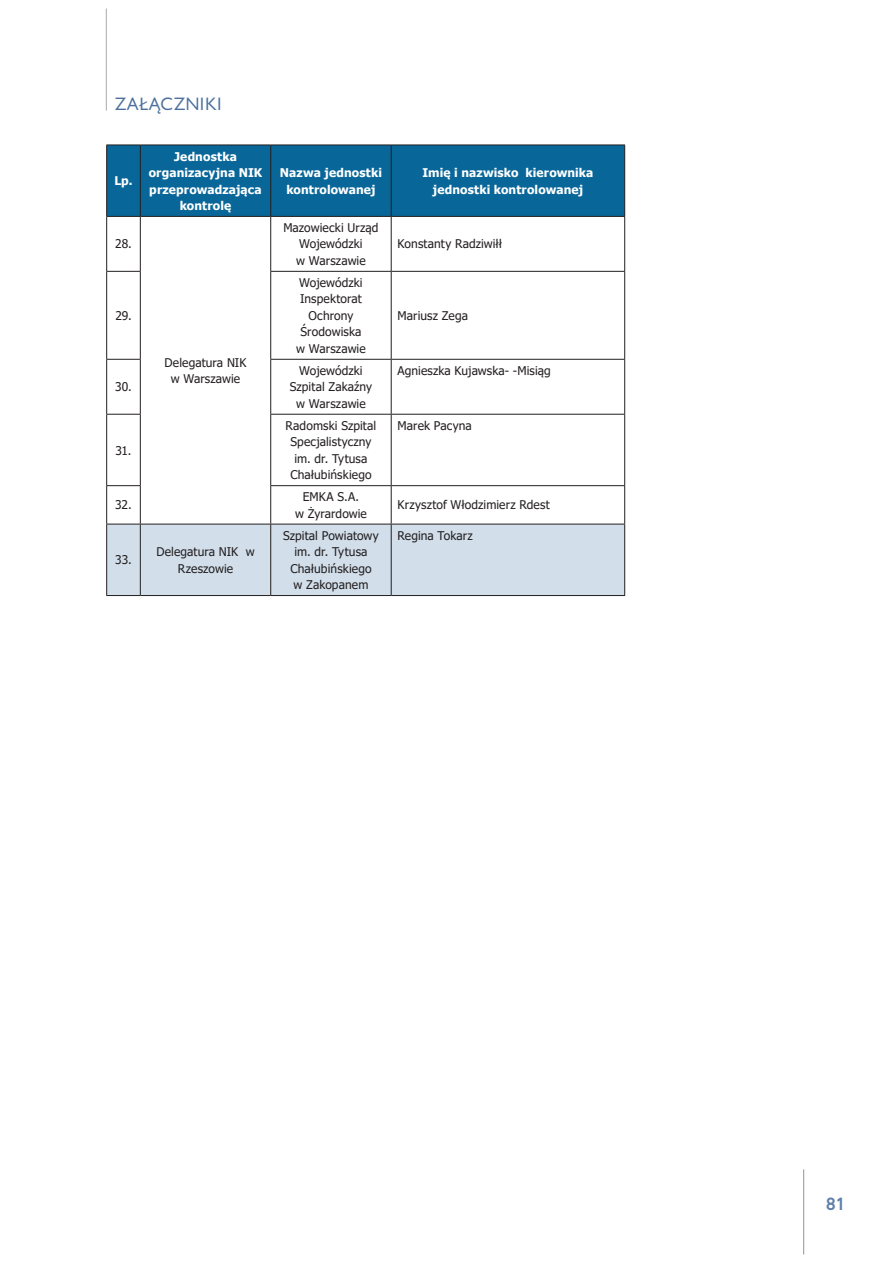
<style>
.page{position:relative;width:893px;height:1263px;background:#fff}
.page>*{position:absolute;margin:0;border:0;box-sizing:border-box;transform-origin:0 0}
.t1{font:16.5px "Gilead TTEFN";letter-spacing:.05em;color:#4b709d}
.t2{font:700 16.5px "Gilead TTEFN";color:#5f80a8}
.t3{font:12px/16.5px "Tahoma";letter-spacing:.005em;color:#231f20;text-align:center}
.t4{font:700 12px/16.5px "Tahoma";letter-spacing:.01em;color:#fff;text-align:center}
</style>
<div class="page">
<hr style="left:106px;top:9px;width:1px;height:102px;background:#a8a9ad">
<hr style="left:803px;top:1169px;width:1px;height:85px;background:#939598">
<div style="left:107px;top:146px;width:517px;height:70px;background:#086699"></div>
<div style="left:107px;top:525px;width:517px;height:70px;background:#d2dfeb"></div>
<hr style="left:106px;top:217px;width:1px;height:54px;background:#231f20">
<hr style="left:140px;top:217px;width:1px;height:54px;background:#231f20">
<hr style="left:270px;top:217px;width:1px;height:54px;background:#231f20">
<hr style="left:391px;top:217px;width:1px;height:54px;background:#231f20">
<hr style="left:624px;top:217px;width:1px;height:54px;background:#231f20">
<hr style="left:106px;top:271px;width:35px;height:1px;background:#231f20">
<hr style="left:106px;top:272px;width:1px;height:87px;background:#231f20">
<hr style="left:140px;top:272px;width:1px;height:87px;background:#231f20">
<hr style="left:270px;top:271px;width:121px;height:1px;background:#231f20">
<hr style="left:270px;top:272px;width:1px;height:87px;background:#231f20">
<hr style="left:391px;top:271px;width:234px;height:1px;background:#231f20">
<hr style="left:391px;top:272px;width:1px;height:87px;background:#231f20">
<hr style="left:624px;top:272px;width:1px;height:87px;background:#231f20">
<hr style="left:106px;top:359px;width:35px;height:1px;background:#231f20">
<hr style="left:106px;top:360px;width:1px;height:54px;background:#231f20">
<hr style="left:140px;top:360px;width:1px;height:54px;background:#231f20">
<hr style="left:270px;top:359px;width:121px;height:1px;background:#231f20">
<hr style="left:270px;top:360px;width:1px;height:54px;background:#231f20">
<hr style="left:391px;top:359px;width:234px;height:1px;background:#231f20">
<hr style="left:391px;top:360px;width:1px;height:54px;background:#231f20">
<hr style="left:624px;top:360px;width:1px;height:54px;background:#231f20">
<hr style="left:106px;top:414px;width:35px;height:1px;background:#231f20">
<hr style="left:106px;top:415px;width:1px;height:70px;background:#231f20">
<hr style="left:140px;top:415px;width:1px;height:70px;background:#231f20">
<hr style="left:270px;top:414px;width:121px;height:1px;background:#231f20">
<hr style="left:270px;top:415px;width:1px;height:70px;background:#231f20">
<hr style="left:391px;top:414px;width:234px;height:1px;background:#231f20">
<hr style="left:391px;top:415px;width:1px;height:70px;background:#231f20">
<hr style="left:624px;top:415px;width:1px;height:70px;background:#231f20">
<hr style="left:106px;top:485px;width:35px;height:1px;background:#231f20">
<hr style="left:106px;top:486px;width:1px;height:38px;background:#231f20">
<hr style="left:140px;top:486px;width:1px;height:38px;background:#231f20">
<hr style="left:270px;top:485px;width:121px;height:1px;background:#231f20">
<hr style="left:270px;top:486px;width:1px;height:38px;background:#231f20">
<hr style="left:391px;top:485px;width:234px;height:1px;background:#231f20">
<hr style="left:391px;top:486px;width:1px;height:38px;background:#231f20">
<hr style="left:624px;top:486px;width:1px;height:38px;background:#231f20">
<hr style="left:106px;top:524px;width:1px;height:71px;background:#231f20">
<hr style="left:140px;top:524px;width:1px;height:71px;background:#231f20">
<hr style="left:270px;top:524px;width:1px;height:71px;background:#231f20">
<hr style="left:391px;top:524px;width:1px;height:71px;background:#231f20">
<hr style="left:624px;top:524px;width:1px;height:71px;background:#231f20">
<hr style="left:106px;top:595px;width:34px;height:1px;background:#231f20">
<hr style="left:140px;top:595px;width:131px;height:1px;background:#231f20">
<hr style="left:271px;top:595px;width:120px;height:1px;background:#231f20">
<hr style="left:391px;top:595px;width:234px;height:1px;background:#231f20">
<hr style="left:106px;top:524px;width:34px;height:1px;background:#231f20">
<hr style="left:140px;top:524px;width:131px;height:1px;background:#231f20">
<hr style="left:271px;top:524px;width:120px;height:1px;background:#231f20">
<hr style="left:391px;top:524px;width:234px;height:1px;background:#231f20">
<hr style="left:106px;top:145px;width:34px;height:1px;background:#231f20">
<hr style="left:106px;top:145px;width:1px;height:71px;background:#231f20">
<hr style="left:140px;top:145px;width:131px;height:1px;background:#231f20">
<hr style="left:140px;top:145px;width:1px;height:71px;background:#231f20">
<hr style="left:271px;top:145px;width:120px;height:1px;background:#231f20">
<hr style="left:270px;top:145px;width:1px;height:71px;background:#231f20">
<hr style="left:391px;top:145px;width:234px;height:1px;background:#231f20">
<hr style="left:391px;top:145px;width:1px;height:71px;background:#231f20">
<hr style="left:624px;top:145px;width:1px;height:71px;background:#231f20">
<hr style="left:106px;top:216px;width:34px;height:1px;background:#231f20">
<hr style="left:140px;top:216px;width:131px;height:1px;background:#231f20">
<hr style="left:271px;top:216px;width:120px;height:1px;background:#231f20">
<hr style="left:391px;top:216px;width:234px;height:1px;background:#231f20">
<h1 class="t1" style="left:115px;top:93px;width:108px">ZAŁĄCZNIKI</h1>
<p class="t4" style="left:114px;top:173px;width:20px">Lp.</p>
<p class="t3" style="left:115px;top:236px;width:18px">28.</p>
<p class="t4" style="left:149px;top:148px;width:115px">Jednostka organizacyjna NIK przeprowadzająca kontrolę</p>
<p class="t3" style="left:115px;top:308px;width:18px">29.</p>
<p class="t3" style="left:115px;top:379px;width:18px">30.</p>
<p class="t3" style="left:115px;top:443px;width:18px">31.</p>
<p class="t3" style="left:165px;top:355px;width:83px">Delegatura NIK w Warszawie</p>
<p class="t4" style="left:280px;top:165px;width:104px">Nazwa jednostki kontrolowanej</p>
<p class="t4" style="left:423px;top:165px;width:172px">Imię i nazwisko kierownika jednostki kontrolowanej</p>
<p class="t3" style="left:283px;top:220px;width:97px">Mazowiecki Urząd<br>Wojewódzki<br>w Warszawie</p>
<p class="t3" style="left:296px;top:275px;width:71px">Wojewódzki<br>Inspektorat<br>Ochrony<br>Środowiska w Warszawie</p>
<p class="t3" style="left:398px;top:236px;width:106px">Konstanty Radziwiłł</p>
<p class="t3" style="left:398px;top:308px;width:72px">Mariusz Zega</p>
<p class="t3" style="left:290px;top:363px;width:84px">Wojewódzki<br>Szpital Zakaźny w Warszawie</p>
<p class="t3" style="left:398px;top:363px;width:155px">Agnieszka Kujawska- -Misiąg</p>
<p class="t3" style="left:286px;top:418px;width:92px">Radomski Szpital<br>Specjalistyczny im. dr. Tytusa<br>Chałubińskiego</p>
<p class="t3" style="left:398px;top:418px;width:76px">Marek Pacyna</p>
<p class="t3" style="left:115px;top:497px;width:18px">32.</p>
<p class="t3" style="left:295px;top:489px;width:73px">EMKA S.A.<br>w Żyrardowie</p>
<p class="t3" style="left:398px;top:497px;width:154px">Krzysztof Włodzimierz Rdest</p>
<p class="t3" style="left:115px;top:552px;width:18px">33.</p>
<p class="t3" style="left:156px;top:544px;width:100px">Delegatura NIK w<br>Rzeszowie</p>
<p class="t3" style="left:283px;top:528px;width:97px">Szpital Powiatowy im. dr. Tytusa<br>Chałubińskiego<br>w Zakopanem</p>
<p class="t3" style="left:398px;top:528px;width:77px">Regina Tokarz</p>
<h1 class="t2" style="left:826px;top:1193px;width:20px">81</h1>
</div>
